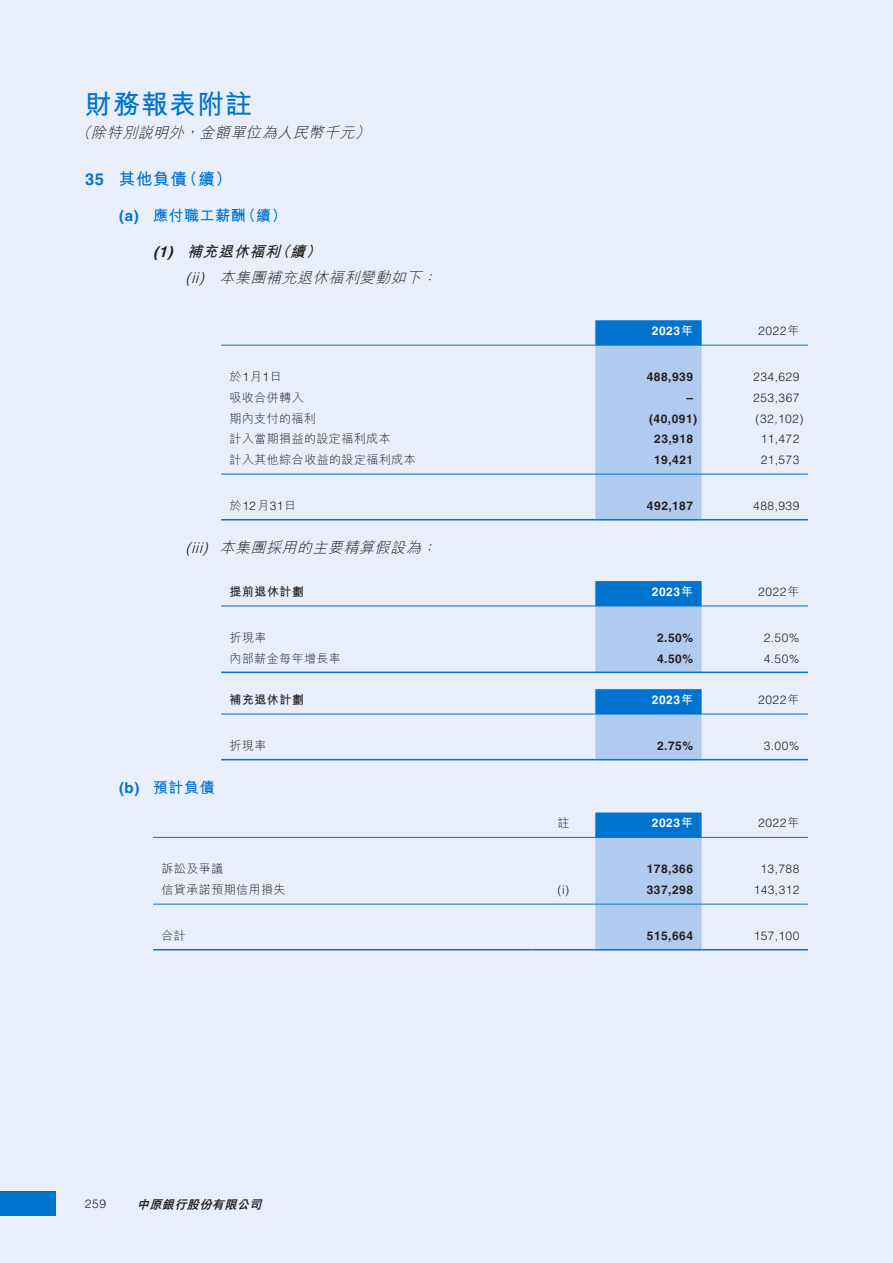
<style>
.page{position:relative;width:893px;height:1263px;background:#e8eefa}
.page>*{position:absolute;margin:0;border:0;box-sizing:border-box;transform-origin:0 0}
.t1{font:700 27px "M Hei HK";letter-spacing:.04em;color:#0073ce}
.t2{font:700 16.5px "M Hei HK";color:#0073ce}
.t3{font:italic 300 15px/26.5px "M Hei HK";color:#231f20}
.t4{font:700 15px "M Hei HK";letter-spacing:.04em;color:#0073ce}
.t5{font:300 12px "Helvetica LT Std";letter-spacing:.04em;color:#231f20}
.t6{font:300 12px "M Hei HK";letter-spacing:.04em;color:#231f20}
.t7{font:700 12px "Helvetica LT Std";letter-spacing:.045em;color:#231f20}
.t8{font:700 12px "Helvetica LT Std";letter-spacing:.045em;color:#fff}
.t9{font:700 12px "M Hei HK";letter-spacing:.04em;color:#231f20}
.t10{font:italic 800 12px "M Hei HK";color:#231f20}
.s1{font-family:"Helvetica LT Std"}
.s2{font-family:"Helvetica LT Std";font-weight:700}
.s3{font-weight:700}
.s4{font-family:"M Hei HK"}
</style>
<div class="page">
<div style="left:0;top:1191px;width:56px;height:24px;background:#0073ce"></div>
<svg style="left:595px;top:320px;width:107px;height:199px;background:#9ac0ea"></svg>
<hr style="left:221px;top:345px;width:374px;height:1px;background:#0073ce">
<hr style="left:595px;top:345px;width:107px;height:1px;background:#0073ce">
<hr style="left:702px;top:345px;width:106px;height:1px;background:#0073ce">
<hr style="left:221px;top:474px;width:374px;height:1px;background:#0073ce">
<hr style="left:595px;top:474px;width:107px;height:1px;background:#0073ce">
<hr style="left:702px;top:474px;width:106px;height:1px;background:#0073ce">
<hr style="left:221px;top:519px;width:374px;height:1px;background:#0073ce">
<hr style="left:595px;top:519px;width:107px;height:1px;background:#0073ce">
<hr style="left:702px;top:519px;width:106px;height:1px;background:#0073ce">
<svg style="left:595px;top:581px;width:107px;height:90px;background:#80b2e5"></svg>
<hr style="left:221px;top:606px;width:374px;height:1px;background:#0073ce">
<hr style="left:595px;top:606px;width:107px;height:1px;background:#0073ce">
<hr style="left:702px;top:606px;width:106px;height:1px;background:#0073ce">
<hr style="left:221px;top:671px;width:374px;height:2px;background:#0073ce">
<hr style="left:595px;top:671px;width:107px;height:2px;background:#0073ce">
<hr style="left:702px;top:671px;width:106px;height:2px;background:#0073ce">
<svg style="left:595px;top:689px;width:107px;height:70px;background:#71abe3"></svg>
<hr style="left:221px;top:714px;width:374px;height:1px;background:#0073ce">
<hr style="left:595px;top:714px;width:107px;height:1px;background:#0073ce">
<hr style="left:702px;top:714px;width:106px;height:1px;background:#0073ce">
<hr style="left:221px;top:759px;width:374px;height:1px;background:#0073ce">
<hr style="left:595px;top:759px;width:107px;height:1px;background:#0073ce">
<hr style="left:702px;top:759px;width:106px;height:1px;background:#0073ce">
<svg style="left:595px;top:812px;width:107px;height:137px;background:#91bbe9"></svg>
<hr style="left:153px;top:837px;width:378px;height:1px;background:#0073ce">
<hr style="left:531px;top:837px;width:64px;height:1px;background:#0073ce">
<hr style="left:595px;top:837px;width:107px;height:1px;background:#0073ce">
<hr style="left:702px;top:837px;width:106px;height:1px;background:#0073ce">
<hr style="left:153px;top:904px;width:378px;height:1px;background:#0073ce">
<hr style="left:531px;top:904px;width:64px;height:1px;background:#0073ce">
<hr style="left:595px;top:904px;width:107px;height:1px;background:#0073ce">
<hr style="left:702px;top:904px;width:106px;height:1px;background:#0073ce">
<hr style="left:153px;top:949px;width:378px;height:1px;background:#0073ce">
<hr style="left:531px;top:949px;width:64px;height:1px;background:#0073ce">
<hr style="left:595px;top:949px;width:107px;height:1px;background:#0073ce">
<hr style="left:702px;top:949px;width:106px;height:1px;background:#0073ce">
<h1 class="t1" style="left:85px;top:84px;width:169px">財務報表附註</h1>
<p class="t3" style="left:76px;top:119px;width:300px">（除特別說明外，金額單位為人民幣千元）</p>
<h2 class="t2" style="left:85px;top:167px;width:148px"><span class="s1">35</span> 其他負債（續）</h2>
<p class="t4" style="left:119px;top:204px;width:169px"><span class="s1">(a)</span> 應付職工薪酬（續）</p>
<p class="t3" style="left:185px;top:238px;width:256px;text-indent:-32px"><span class="s2">(1)</span> <span class="s3">補充退休福利（續）<br></span><span class="s1">(ii)</span> 本集團補充退休福利變動如下：</p>
<p class="t8" style="left:652px;top:324px;width:43px">2023<span class="s4">年</span></p>
<p class="t5" style="left:758px;top:323px;width:43px">2022<span class="s4">年</span></p>
<p class="t6" style="left:230px;top:371px;width:54px">於<span class="s1">1</span>月<span class="s1">1</span>日</p>
<p class="t7" style="left:647px;top:370px;width:48px">488,939</p>
<p class="t5" style="left:753px;top:369px;width:48px">234,629</p>
<p class="t6" style="left:229px;top:391px;width:76px">吸收合併轉入</p>
<p class="t7" style="left:686px;top:390px;width:8px">–</p>
<p class="t5" style="left:753px;top:390px;width:48px">253,367</p>
<p class="t6" style="left:230px;top:412px;width:88px">期內支付的福利</p>
<p class="t7" style="left:649px;top:411px;width:50px">(40,091)</p>
<p class="t5" style="left:756px;top:411px;width:49px">(32,102)</p>
<p class="t6" style="left:230px;top:433px;width:163px">計入當期損益的設定福利成本</p>
<p class="t7" style="left:654px;top:432px;width:41px">23,918</p>
<p class="t5" style="left:761px;top:432px;width:40px">11,472</p>
<p class="t6" style="left:230px;top:454px;width:188px">計入其他綜合收益的設定福利成本</p>
<p class="t7" style="left:654px;top:453px;width:41px">19,421</p>
<p class="t5" style="left:761px;top:452px;width:40px">21,573</p>
<p class="t5" style="left:230px;top:498px;width:68px"><span class="s4">於</span>12<span class="s4">月</span>31<span class="s4">日</span></p>
<p class="t7" style="left:647px;top:499px;width:48px">492,187</p>
<p class="t5" style="left:753px;top:498px;width:48px">488,939</p>
<p class="t3" style="left:185px;top:534px;width:256px"><span class="s1">(iii)</span> 本集團採用的主要精算假設為：</p>
<p class="t9" style="left:230px;top:583px;width:76px">提前退休計劃</p>
<p class="t8" style="left:652px;top:584px;width:43px">2023<span class="s4">年</span></p>
<p class="t5" style="left:758px;top:584px;width:43px">2022<span class="s4">年</span></p>
<p class="t6" style="left:230px;top:631px;width:38px">折現率</p>
<p class="t7" style="left:657px;top:630px;width:38px">2.50%</p>
<p class="t5" style="left:764px;top:630px;width:37px">2.50%</p>
<p class="t6" style="left:229px;top:652px;width:113px">內部薪金每年增長率</p>
<p class="t7" style="left:657px;top:651px;width:38px">4.50%</p>
<p class="t5" style="left:764px;top:651px;width:37px">4.50%</p>
<p class="t9" style="left:230px;top:691px;width:76px">補充退休計劃</p>
<p class="t8" style="left:652px;top:693px;width:43px">2023<span class="s4">年</span></p>
<p class="t5" style="left:758px;top:692px;width:43px">2022<span class="s4">年</span></p>
<p class="t6" style="left:230px;top:740px;width:38px">折現率</p>
<p class="t7" style="left:657px;top:738px;width:38px">2.75%</p>
<p class="t5" style="left:764px;top:738px;width:37px">3.00%</p>
<p class="t4" style="left:119px;top:776px;width:97px"><span class="s1">(b)</span> 預計負債</p>
<p class="t6" style="left:557px;top:817px;width:13px">註</p>
<p class="t8" style="left:652px;top:816px;width:43px">2023<span class="s4">年</span></p>
<p class="t5" style="left:758px;top:816px;width:43px">2022<span class="s4">年</span></p>
<p class="t6" style="left:161px;top:863px;width:63px">訴訟及爭議</p>
<p class="t7" style="left:647px;top:862px;width:48px">178,366</p>
<p class="t5" style="left:761px;top:862px;width:40px">13,788</p>
<p class="t6" style="left:162px;top:884px;width:125px">信貸承諾預期信用損失</p>
<p class="t5" style="left:558px;top:882px;width:13px">(i)</p>
<p class="t7" style="left:647px;top:883px;width:48px">337,298</p>
<p class="t5" style="left:754px;top:882px;width:47px">143,312</p>
<p class="t6" style="left:162px;top:930px;width:26px">合計</p>
<p class="t7" style="left:647px;top:929px;width:48px">515,664</p>
<p class="t5" style="left:754px;top:928px;width:47px">157,100</p>
<p class="t5" style="left:85px;top:1196px;width:23px">259</p>
<p class="t10" style="left:137px;top:1198px;width:129px">中原銀行股份有限公司</p>
</div>
